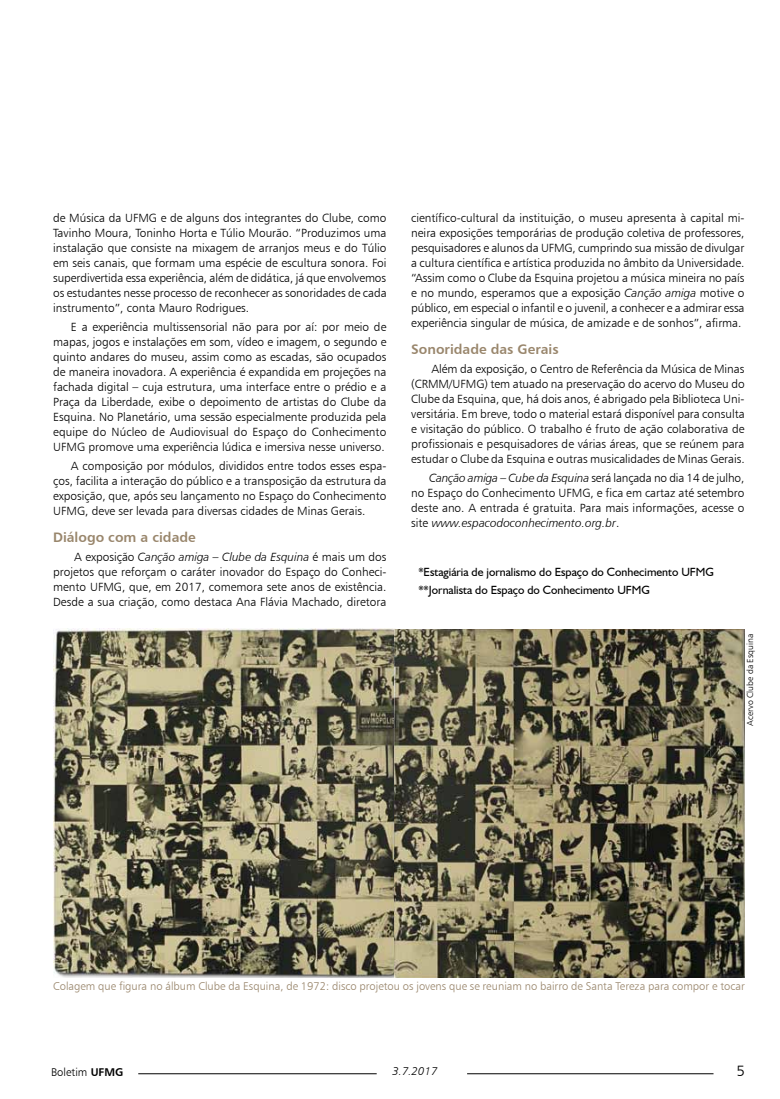
<style>
.page{position:relative;width:780px;height:1099px;background:#fff}
.page>*{position:absolute;margin:0;border:0;box-sizing:border-box;transform-origin:0 0}
.t1{font:15px "Humanist 777 BT Light B";color:#000}
.t2{font:13.75px "Humanist 777 BT Bold B";color:#99866c}
.t3{font:11.88px/15px "Humanist 777 BT Light B";color:#000;text-align:justify}
.t4{font:11.88px/18.8px "Humanist 521 BT";color:#000}
.t5{font:11.88px "Humanist 777 BT Light Italic B";color:#000}
.t6{font:11.25px "Humanist 777 BT Light B";color:#99866c}
.t7{font:11.25px "Humanist 777 BT Light B";color:#000}
.t8{font:11.25px "Humanist 777 BT Light Italic B";color:#000}
.t9{font:8.75px "Humanist 777 BT Light B";color:#000}
.s1{font-family:"Humanist 777 BT Light B"}
.s2{font-family:"Humanist 777 BT Light Italic B"}
.s3{font-family:"Humanist 777 BT Bold B"}
</style>
<div class="page">
<hr style="left:467px;top:1073px;width:246px;height:1px;background:#000">
<hr style="left:138px;top:1073px;width:238px;height:1px;background:#000">
<img style="left:53px;top:628px;width:691px;height:349px">
<p class="t3" style="left:53px;top:210px;width:335px">de Música da UFMG e de alguns dos integrantes do Clube, como Tavinho Moura, Toninho Horta e Túlio Mourão. “Produzimos uma instalação que consiste na mixagem de arranjos meus e do Túlio em seis canais, que formam uma espécie de escultura sonora. Foi superdivertida essa experiência, além de didática, já que envolvemos os estudantes nesse processo de reconhecer as sonoridades de cada instrumento”, conta Mauro Rodrigues.</p>
<p class="t3" style="left:53px;top:319px;width:335px;text-indent:18px">E a experiência multissensorial não para por aí: por meio de mapas, jogos e instalações em som, vídeo e imagem, o segundo e quinto andares do museu, assim como as escadas, são ocupados de maneira inovadora. A experiência é expandida em projeções na fachada digital – cuja estrutura, uma interface entre o prédio e a Praça da Liberdade, exibe o depoimento de artistas do Clube da Esquina. No Planetário, uma sessão especialmente produzida pela equipe do Núcleo de Audiovisual do Espaço do Conhecimento UFMG promove uma experiência lúdica e imersiva nesse universo.</p>
<p class="t3" style="left:53px;top:458px;width:335px;text-indent:18px">A composição por módulos, divididos entre todos esses espa&shy;ços, facilita a interação do público e a transposição da estrutura da exposição, que, após seu lançamento no Espaço do Conhecimento UFMG, deve ser levada para diversas cidades de Minas Gerais.</p>
<p class="t2" style="left:53px;top:528px;width:144px">Diálogo com a cidade</p>
<p class="t5" style="left:74px;top:549px;width:313px"><span class="s1">A exposição</span> Canção amiga – Clube da Esquina <span class="s1">é mais um dos</span></p>
<p class="t3" style="left:53px;top:564px;width:335px">projetos que reforçam o caráter inovador do Espaço do Conheci&shy;mento UFMG, que, em 2017, comemora sete anos de existência.<br>Desde a sua criação, como destaca Ana Flávia Machado, diretora</p>
<p class="t3" style="left:411px;top:210px;width:335px">científico-cultural da instituição, o museu apresenta à capital mi&shy;neira exposições temporárias de produção coletiva de professores, pesquisadores e alunos da UFMG, cumprindo sua missão de divulgar a cultura científica e artística produzida no âmbito da Universidade. “Assim como o Clube da Esquina projetou a música mineira no país e no mundo, esperamos que a exposição <span class="s2">Canção amiga</span> motive o público, em especial o infantil e o juvenil, a conhecer e a admirar essa experiência singular de música, de amizade e de sonhos”, afirma.</p>
<p class="t2" style="left:411px;top:341px;width:149px">Sonoridade das Gerais</p>
<p class="t3" style="left:411px;top:361px;width:335px;text-indent:20px">Além da exposição, o Centro de Referência da Música de Minas (CRMM/UFMG) tem atuado na preservação do acervo do Museu do Clube da Esquina, que, há dois anos, é abrigado pela Biblioteca Uni&shy;versitária. Em breve, todo o material estará disponível para consulta e visitação do público. O trabalho é fruto de ação colaborativa de profissionais e pesquisadores de várias áreas, que se reúnem para estudar o Clube da Esquina e outras musicalidades de Minas Gerais.</p>
<p class="t3" style="left:411px;top:470px;width:335px;text-indent:18px"><span class="s2">Canção amiga – Cube da Esquina</span> será lançada no dia 14 de julho, no Espaço do Conhecimento UFMG, e fica em cartaz até setembro deste ano. A entrada é gratuita. Para mais informações, acesse o</p>
<p class="t5" style="left:411px;top:515px;width:210px"><span class="s1">site</span> www.espacodoconhecimento.org.br<span class="s1">.</span></p>
<p class="t4" style="left:418px;top:562px;width:297px">*Estagiária de jornalismo do Espaço do Conhecimento UFMG **Jornalista do Espaço do Conhecimento UFMG</p>
<p class="t9" style="left:744px;top:725px;width:94px;rotate:-90deg">Acervo Clube da Esquina</p>
<p class="t6" style="left:53px;top:979px;width:693px">Colagem que figura no álbum Clube da Esquina, de 1972: disco projetou os jovens que se reuniam no bairro de Santa Tereza para compor e tocar</p>
<p class="t7" style="left:51px;top:1064px;width:74px">Boletim <span class="s3">UFMG</span></p>
<p class="t8" style="left:392px;top:1064px;width:46px">3.7.2017</p>
<p class="t1" style="left:736px;top:1061px;width:10px">5</p>
</div>
